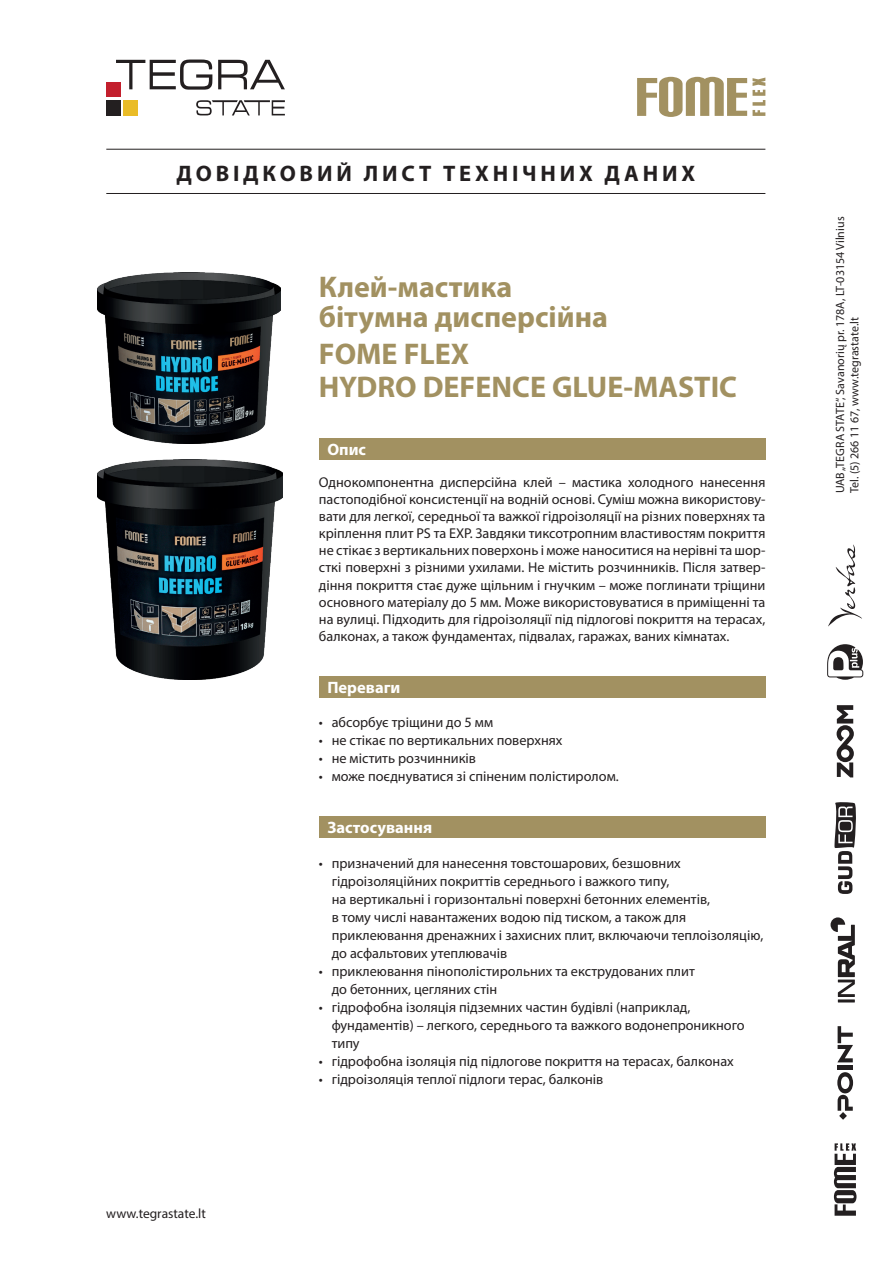
<style>
.page{position:relative;width:893px;height:1263px;background:#fff}
.page>*{position:absolute;margin:0;border:0;box-sizing:border-box;transform-origin:0 0}
.t1{font:700 30px/30px "Myriad Pro";color:#a29161}
.t2{font:700 22.5px "Myriad Pro";letter-spacing:.17em;color:#231f20}
.t3{font:700 16.5px "Myriad Pro";color:#fff}
.t4{font:14.25px/17.1px "Myriad Pro";color:#231f20}
.t5{font:13.5px "Myriad Pro";color:#231f20}
.t6{font:12px/14.4px "Myriad Pro";color:#231f20}
</style>
<div class="page">
<div style="left:106px;top:82px;width:14px;height:15px;background:#c31f2d"></div>
<div style="left:124px;top:100px;width:14px;height:15px;background:#eabc27"></div>
<div style="left:106px;top:100px;width:14px;height:15px;background:#231f20"></div>
<svg style="left:116px;top:60px;width:169px;height:30px"></svg>
<svg style="left:196px;top:100px;width:89px;height:15px"></svg>
<svg style="left:834px;top:1143px;width:22px;height:73px"></svg>
<hr style="left:838px;top:1066px;width:15px;height:4px;background:#231f20">
<svg style="left:838px;top:1026px;width:15px;height:36px"></svg>
<svg style="left:837px;top:1072px;width:16px;height:39px"></svg>
<svg style="left:839px;top:1112px;width:8px;height:8px"></svg>
<svg style="left:827px;top:644px;width:36px;height:36px"></svg>
<svg style="left:828px;top:544px;width:34px;height:83px"></svg>
<hr style="left:838px;top:999px;width:17px;height:3px;background:#231f20">
<svg style="left:830px;top:917px;width:25px;height:80px"></svg>
<svg style="left:834px;top:802px;width:22px;height:92px"></svg>
<svg style="left:837px;top:705px;width:17px;height:72px"></svg>
<svg style="left:637px;top:77px;width:128px;height:40px"></svg>
<hr style="left:106px;top:193px;width:659px;height:1px;background:#231f20">
<hr style="left:106px;top:149px;width:659px;height:1px;background:#231f20">
<div style="left:319px;top:438px;width:446px;height:21px;background:#a29161"></div>
<div style="left:319px;top:676px;width:446px;height:21px;background:#a29161"></div>
<div style="left:319px;top:816px;width:446px;height:22px;background:#a29161"></div>
<img style="left:98px;top:459px;width:185px;height:220px">
<img style="left:98px;top:272px;width:183px;height:171px">
<h2 class="t2" style="left:177px;top:158px;width:520px">ДОВІДКОВИЙ ЛИСТ ТЕХНІЧНИХ ДАНИХ</h2>
<h1 class="t1" style="left:319px;top:270px;width:290px">Клей-мастика бітумна дисперсійна</h1>
<h1 class="t1" style="left:319px;top:336px;width:420px;line-height:33px">FOME FLEX<br>HYDRO DEFENCE GLUE-MASTIC</h1>
<p class="t3" style="left:327px;top:438px;width:40px">Опис</p>
<p class="t4" style="left:319px;top:473px;width:448px;text-align:justify">Однокомпонентна дисперсійна клей – мастика холодного нанесення пастоподібної консистенції на водній основі. Суміш можна використову&shy;вати для легкої, середньої та важкої гідроізоляції на різних поверхнях та кріплення плит PS та EXP. Завдяки тиксотропним властивостям покриття не стікає з вертикальних поверхонь і може наноситися на нерівні та шор&shy;сткі поверхні з різними ухилами. Не містить розчинників. Після затвер&shy;діння покриття стає дуже щільним і гнучким – може поглинати тріщини основного матеріалу до 5 мм. Може використовуватися в приміщенні та на вулиці. Підходить для гідроізоляції під підлогові покриття на терасах, балконах, а також фундаментах, підвалах, гаражах, ваних кімнатах.</p>
<p class="t3" style="left:327px;top:676px;width:74px">Переваги</p>
<p class="t4" style="left:319px;top:714px;width:176px">• абсорбує тріщини до 5 мм</p>
<p class="t4" style="left:319px;top:732px;width:245px">• не стікає по вертикальних поверхнях</p>
<p class="t4" style="left:319px;top:750px;width:159px">• не містить розчинників</p>
<p class="t4" style="left:319px;top:768px;width:301px">• може поєднуватися зі спіненим полістиролом.</p>
<p class="t5" style="left:106px;top:1205px;width:101px">www.tegrastate.lt</p>
<p class="t3" style="left:327px;top:817px;width:106px">Застосування</p>
<p class="t4" style="left:332px;top:853px;width:433px;line-height:18px;text-indent:-13px">• призначений для нанесення товстошарових, безшовних гідроізоляційних покриттів середнього і важкого типу,<br>на вертикальні і горизонтальні поверхні бетонних елементів,<br>в тому числі навантажених водою під тиском, а також для приклеювання дренажних і захисних плит, включаючи теплоізоляцію, до асфальтових утеплювачів</p>
<p class="t4" style="left:332px;top:961px;width:365px;line-height:18px;text-indent:-13px">• приклеювання пінополістирольних та екструдованих плит до бетонних, цегляних стін</p>
<p class="t4" style="left:332px;top:997px;width:415px;line-height:18px;text-indent:-13px">• гідрофобна ізоляція підземних частин будівлі (наприклад, фундаментів) – легкого, середнього та важкого водонепроникного типу</p>
<p class="t4" style="left:319px;top:1052px;width:416px">• гідрофобна ізоляція під підлогове покриття на терасах, балконах</p>
<p class="t4" style="left:319px;top:1070px;width:286px">• гідроізоляція теплої підлоги терас, балконів</p>
<p class="t6" style="left:833px;top:493px;width:278px;rotate:-90deg">UAB „TEGRA STATE“, Savanorių pr. 178A, LT-03154 Vilnius<br>Tel. (5) 266 11 67, www.tegrastate.lt</p>
</div>
